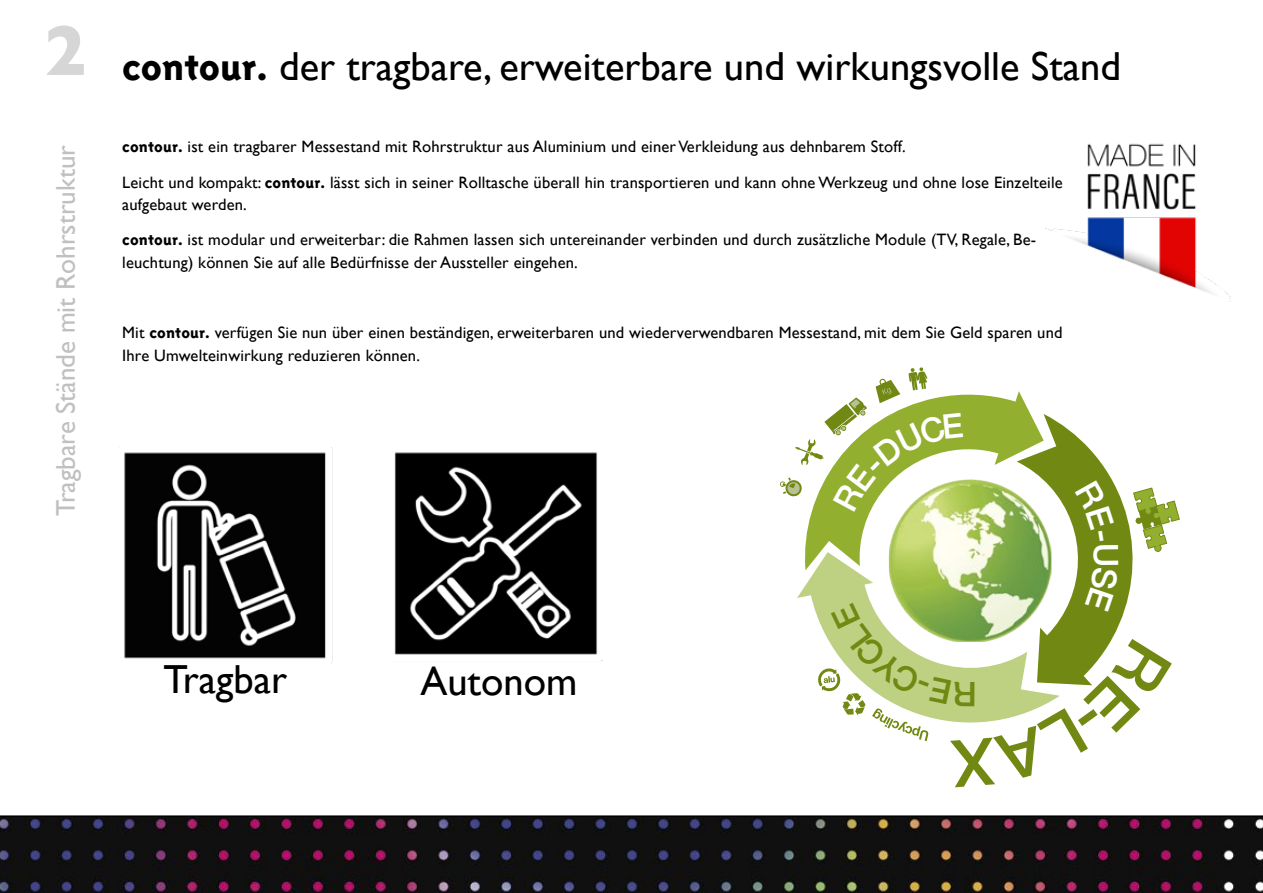
<style>
.page{position:relative;width:1263px;height:893px;background:#fff}
.page>*{position:absolute;margin:0;border:0;box-sizing:border-box;transform-origin:0 0}
.t1{font:700 72px "Gill Sans";color:#d6d6d6}
.t2{font:40.5px "Gill Sans";color:#000}
.t3{font:500 33.75px "Helvetica Neue";color:#718913}
.t4{font:27px "Gill Sans";color:#c0c0c0}
.t5{font:16.5px/35.2px "Gill Sans";letter-spacing:.01em;color:#000}
.s1{font-family:"Triplex Sans Extrab Lin"}
</style>
<div class="page">
<svg style="left:0;top:815px;width:1263px;height:78px;background:#1b161a"></svg>
<img style="left:124px;top:447px;width:209px;height:217px">
<img style="left:394px;top:452px;width:209px;height:209px">
<img style="left:1045px;top:143px;width:186px;height:159px">
<svg style="left:780px;top:367px;width:399px;height:374px"></svg>
<h1 class="t1" style="left:44px;top:-7px;width:44px">2</h1>
<h3 class="t4" style="left:50px;top:516px;width:373px;rotate:-90deg">Tragbare Stände mit Rohrstruktur</h3>
<h2 class="t2" style="left:122px;top:42px;width:1000px"><span class="s1">contour.</span> der tragbare, erweiterbare und wirkungsvolle Stand</h2>
<p class="t5" style="left:122px;top:129px;width:942px"><span class="s1">contour.</span> ist ein tragbarer Messestand mit Rohrstruktur aus Aluminium und einer Verkleidung aus dehnbarem Stoff.<br>Leicht und kompakt: <span class="s1">contour.</span> lässt sich in seiner Rolltasche überall hin transportieren und kann ohne Werkzeug und ohne lose Einzelteile</p>
<p class="t5" style="left:122px;top:187px;width:915px">aufgebaut werden.<br><span class="s1">contour.</span> ist modular und erweiterbar: die Rahmen lassen sich untereinander verbinden und durch zusätzliche Module (TV, Regale, Be-</p>
<p class="t5" style="left:122px;top:244px;width:457px">leuchtung) können Sie auf alle Bedürfnisse der Aussteller eingehen.</p>
<p class="t5" style="left:122px;top:321px;width:942px;line-height:22.5px">Mit <span class="s1">contour.</span> verfügen Sie nun über einen beständigen, erweiterbaren und wiederverwendbaren Messestand, mit dem Sie Geld sparen und<br>Ihre Umwelteinwirkung reduzieren können.</p>
<h2 class="t2" style="left:163px;top:655px;width:125px">Tragbar</h2>
<h2 class="t2" style="left:420px;top:657px;width:158px">Autonom</h2>
<h3 class="t3" style="left:977px;top:721px;width:26px;rotate:-180deg">R</h3>
</div>
